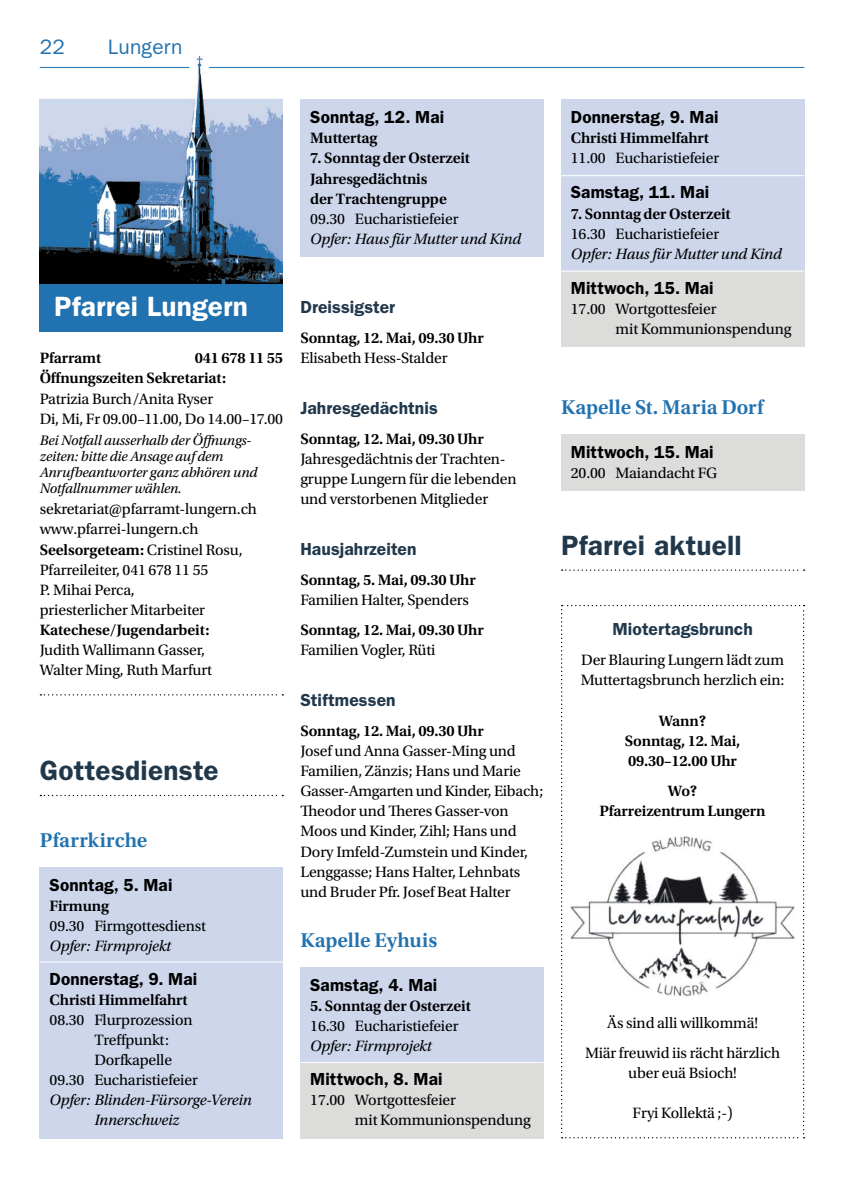
<style>
.page{position:relative;width:844px;height:1191px;background:#fff}
.page>*{position:absolute;margin:0;border:0;box-sizing:border-box;transform-origin:0 0}
.t1{font:600 28px "ITC Franklin Gothic Std";letter-spacing:.01em;color:#21384b}
.t2{font:600 28px "ITC Franklin Gothic Std";letter-spacing:.01em;color:#fff}
.t3{font:600 21px "Utopia Std";color:#2172b0}
.t4{font:21px "ITC Franklin Gothic Std";letter-spacing:.01em;color:#2172b0}
.t5{font:600 17.5px "ITC Franklin Gothic Std";letter-spacing:.005em;color:#000}
.t6{font:600 17.5px "ITC Franklin Gothic Std";letter-spacing:.005em;color:#21384b}
.t7{font:15.75px/20.1px "Utopia Std";letter-spacing:-.01em;color:#000}
.t8{font:600 15.75px/20.1px "Utopia Std";letter-spacing:-.01em;color:#000}
.t9{font:italic 15.75px/20.1px "Utopia Std";letter-spacing:-.01em;color:#000}
.t10{font:italic 14.35px/15.9px "Utopia Std";letter-spacing:-.01em;color:#000}
.s1{font-weight:600}
</style>
<div class="page">
<img style="left:40px;top:57px;width:243px;height:228px">
<div style="left:40px;top:285px;width:243px;height:47px;background:#2172b0"></div>
<svg style="left:40px;top:694px;width:243px;height:1px"></svg>
<div style="left:300px;top:99px;width:243px;height:158px;background:#cdd6eb"></div>
<div style="left:561px;top:434px;width:243px;height:56px;background:#dcdcdb"></div>
<div style="left:300px;top:967px;width:243px;height:171px;background:#dcdcdb"></div>
<div style="left:40px;top:866px;width:243px;height:272px;background:#cdd6eb"></div>
<hr style="left:40px;top:961px;width:243px;height:1px;background:#fff">
<svg style="left:40px;top:795px;width:243px;height:1px"></svg>
<hr style="left:40px;top:67px;width:149px;height:1px;background:#2172b0">
<hr style="left:209px;top:67px;width:595px;height:1px;background:#2172b0">
<div style="left:561px;top:99px;width:243px;height:248px;background:#dcdcdb"></div>
<div style="left:300px;top:967px;width:243px;height:95px;background:#cdd6eb"></div>
<hr style="left:300px;top:1062px;width:243px;height:1px;background:#fff">
<div style="left:561px;top:99px;width:243px;height:172px;background:#cdd6eb"></div>
<hr style="left:561px;top:175px;width:243px;height:1px;background:#fff">
<hr style="left:561px;top:271px;width:243px;height:1px;background:#fff">
<svg style="left:561px;top:569px;width:243px;height:2px"></svg>
<svg style="left:561px;top:605px;width:243px;height:533px"></svg>
<img style="left:570px;top:835px;width:224px;height:171px">
<h2 class="t4" style="left:40px;top:35px;width:27px">22</h2>
<h2 class="t4" style="left:108px;top:35px;width:76px">Lungern</h2>
<p class="t5" style="left:310px;top:107px;width:135px">Sonntag, 12. Mai</p>
<p class="t8" style="left:310px;top:128px;width:69px">Muttertag</p>
<p class="t8" style="left:310px;top:148px;width:161px">7. Sonntag der Osterzeit<br>Jahresgedächtnis<br>der Trachtengruppe</p>
<p class="t7" style="left:310px;top:209px;width:150px">09.30 Eucharistiefeier</p>
<p class="t9" style="left:310px;top:229px;width:212px">Opfer: Haus für Mutter und Kind</p>
<h1 class="t2" style="left:54px;top:290px;width:195px">Pfarrei Lungern</h1>
<p class="t8" style="left:40px;top:348px;width:63px">Pfarramt</p>
<p class="t8" style="left:40px;top:348px;width:245px;text-indent:155px">041 678 11 55<br>Öffnungszeiten Sekretariat:</p>
<p class="t7" style="left:40px;top:389px;width:245px">Patrizia Burch/Anita Ryser<br>Di, Mi, Fr 09.00–11.00, Do 14.00–17.00</p>
<p class="t10" style="left:40px;top:432px;width:219px">Bei Notfall ausserhalb der Öffnungs&shy;zeiten: bitte die Ansage auf dem<br>Anrufbeantworter ganz abhören und<br>Notfallnummer wählen.</p>
<p class="t7" style="left:40px;top:499px;width:219px">sekretariat@pfarramt-lungern.ch www.pfarrei-lungern.ch<br><span class="s1">Seelsorgeteam:</span> Cristinel Rosu,<br>Pfarreileiter, 041 678 11 55<br>P. Mihai Perca,<br>priesterlicher Mitarbeiter</p>
<p class="t8" style="left:40px;top:620px;width:171px">Katechese/Jugendarbeit:</p>
<p class="t7" style="left:40px;top:640px;width:174px">Judith Wallimann Gasser,<br>Walter Ming, Ruth Marfurt</p>
<h1 class="t1" style="left:40px;top:754px;width:180px">Gottesdienste</h1>
<h2 class="t3" style="left:40px;top:828px;width:109px">Pfarrkirche</h2>
<p class="t5" style="left:50px;top:874px;width:124px">Sonntag, 5. Mai</p>
<p class="t8" style="left:50px;top:895px;width:61px">Firmung</p>
<p class="t7" style="left:50px;top:915px;width:158px">09.30 Firmgottesdienst</p>
<p class="t9" style="left:50px;top:935px;width:123px">Opfer: Firmprojekt</p>
<p class="t5" style="left:50px;top:968px;width:149px">Donnerstag, 9. Mai</p>
<p class="t8" style="left:50px;top:990px;width:140px">Christi Himmelfahrt</p>
<p class="t7" style="left:50px;top:1010px;width:144px">08.30 Flurprozession</p>
<p class="t7" style="left:94px;top:1030px;width:76px">Treffpunkt:</p>
<p class="t7" style="left:94px;top:1050px;width:79px">Dorfkapelle</p>
<p class="t7" style="left:50px;top:1070px;width:150px">09.30 Eucharistiefeier</p>
<p class="t9" style="left:94px;top:1090px;width:159px;text-indent:-45px">Opfer: Blinden-Fürsorge-Verein<br>Innerschweiz</p>
<p class="t6" style="left:300px;top:297px;width:96px">Dreissigster</p>
<p class="t8" style="left:300px;top:328px;width:185px">Sonntag, 12. Mai, 09.30 Uhr</p>
<p class="t7" style="left:300px;top:348px;width:149px">Elisabeth Hess-Stalder</p>
<p class="t6" style="left:300px;top:397px;width:139px">Jahresgedächtnis</p>
<p class="t8" style="left:300px;top:429px;width:185px">Sonntag, 12. Mai, 09.30 Uhr</p>
<p class="t7" style="left:300px;top:449px;width:218px">Jahresgedächtnis der Trachten&shy;gruppe Lungern für die lebenden und verstorbenen Mitglieder</p>
<p class="t6" style="left:300px;top:538px;width:118px">Hausjahrzeiten</p>
<p class="t8" style="left:300px;top:570px;width:177px">Sonntag, 5. Mai, 09.30 Uhr</p>
<p class="t7" style="left:300px;top:590px;width:170px">Familien Halter, Spenders</p>
<p class="t8" style="left:300px;top:620px;width:185px">Sonntag, 12. Mai, 09.30 Uhr</p>
<p class="t7" style="left:300px;top:640px;width:137px">Familien Vogler, Rüti</p>
<p class="t6" style="left:300px;top:689px;width:97px">Stiftmessen</p>
<p class="t8" style="left:300px;top:721px;width:185px">Sonntag, 12. Mai, 09.30 Uhr</p>
<p class="t7" style="left:300px;top:741px;width:244px">Josef und Anna Gasser-Ming und Familien, Zänzis; Hans und Marie Gasser-Amgarten und Kinder, Eibach; Theodor und Theres Gasser-von Moos und Kinder, Zihl; Hans und Dory Imfeld-Zumstein und Kinder, Lenggasse; Hans Halter, Lehnbats und Bruder Pfr. Josef Beat Halter</p>
<h2 class="t3" style="left:300px;top:928px;width:138px">Kapelle Eyhuis</h2>
<p class="t5" style="left:310px;top:975px;width:128px">Samstag, 4. Mai</p>
<p class="t8" style="left:310px;top:996px;width:162px">5. Sonntag der Osterzeit</p>
<p class="t7" style="left:310px;top:1016px;width:150px">16.30 Eucharistiefeier</p>
<p class="t9" style="left:310px;top:1036px;width:123px">Opfer: Firmprojekt</p>
<p class="t5" style="left:310px;top:1068px;width:134px">Mittwoch, 8. Mai</p>
<p class="t7" style="left:355px;top:1090px;width:177px;text-indent:-45px">17.00 Wortgottesfeier<br>mit Kommunionspendung</p>
<p class="t5" style="left:570px;top:107px;width:149px">Donnerstag, 9. Mai</p>
<p class="t8" style="left:570px;top:128px;width:140px">Christi Himmelfahrt</p>
<p class="t7" style="left:570px;top:148px;width:150px">11.00 Eucharistiefeier</p>
<p class="t5" style="left:570px;top:182px;width:140px">Samstag, 11. Mai</p>
<p class="t8" style="left:570px;top:204px;width:161px">7. Sonntag der Osterzeit</p>
<p class="t7" style="left:570px;top:224px;width:150px">16.30 Eucharistiefeier</p>
<p class="t9" style="left:570px;top:244px;width:212px">Opfer: Haus für Mutter und Kind</p>
<p class="t5" style="left:570px;top:277px;width:144px">Mittwoch, 15. Mai</p>
<p class="t7" style="left:615px;top:299px;width:177px;text-indent:-45px">17.00 Wortgottesfeier<br>mit Kommunionspendung</p>
<h2 class="t3" style="left:561px;top:395px;width:204px">Kapelle St. Maria Dorf</h2>
<p class="t5" style="left:570px;top:441px;width:144px">Mittwoch, 15. Mai</p>
<p class="t7" style="left:570px;top:463px;width:148px">20.00 Maiandacht FG</p>
<h1 class="t1" style="left:561px;top:528px;width:182px">Pfarrei aktuell</h1>
<p class="t6" style="left:612px;top:619px;width:142px">Miotertagsbrunch</p>
<p class="t7" style="left:580px;top:650px;width:205px">Der Blauring Lungern lädt zum<br>Muttertagsbrunch herzlich ein:</p>
<p class="t8" style="left:624px;top:710px;width:117px;text-align:center">Wann?<br>Sonntag, 12. Mai,<br>09.30–12.00 Uhr</p>
<p class="t8" style="left:599px;top:781px;width:167px;text-align:center">Wo?<br>Pfarreizentrum Lungern</p>
<p class="t7" style="left:585px;top:1007px;width:197px;line-height:30.3px;text-align:center">Äs sind alli willkommä!<br>Miär freuwid iis rächt härzlich</p>
<p class="t7" style="left:628px;top:1063px;width:110px">uber euä Bsioch!</p>
<p class="t7" style="left:632px;top:1103px;width:102px">Fryi Kollektä ;-)</p>
</div>
